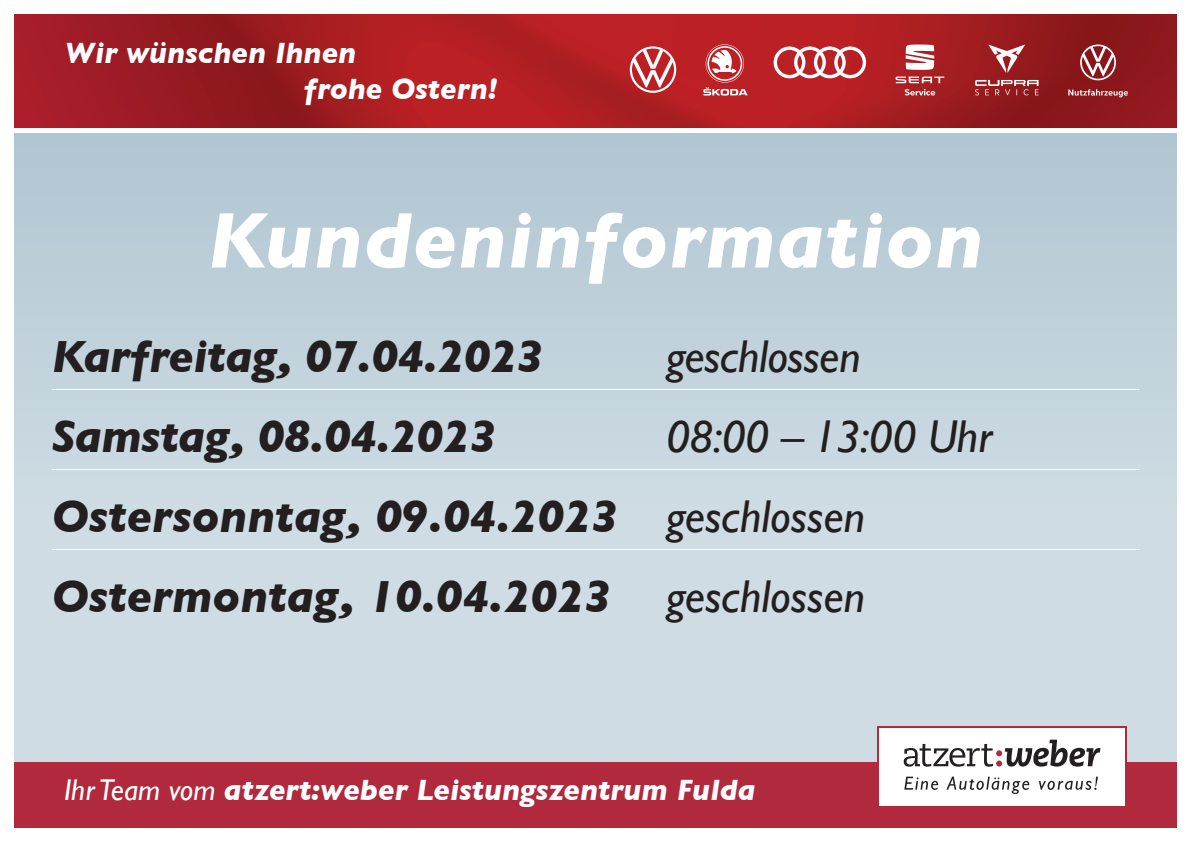
<style>
.page{position:relative;width:1191px;height:842px;background:#fff}
.page>*{position:absolute;margin:0;border:0;box-sizing:border-box;transform-origin:0 0}
.t1{font:italic 700 80px "Gill Sans";letter-spacing:.015em;color:#fff}
.t2{font:italic 700 46px/80px "Gill Sans";color:#231f20}
.t3{font:italic 46px "Gill Sans";letter-spacing:-.01em;color:#231f20}
.t4{font:italic 700 30px/36px "Gill Sans";color:#fff}
.s1{font-weight:400}
</style>
<div class="page">
<div style="left:14px;top:133px;width:1162px;height:644px;background:linear-gradient(to bottom,#b5c9d4,#d7e2e9)"></div>
<img style="left:14px;top:14px;width:1162px;height:114px">
<div style="left:14px;top:763px;width:1162px;height:65px;background:#b0293c"></div>
<div style="left:877px;top:726px;width:249px;height:79px;background:#b0293c"></div>
<div style="left:879px;top:728px;width:246px;height:77px;background:#fff"></div>
<svg style="left:903px;top:740px;width:197px;height:27px"></svg>
<svg style="left:904px;top:777px;width:34px;height:13px"></svg>
<svg style="left:946px;top:776px;width:83px;height:18px"></svg>
<svg style="left:1039px;top:776px;width:58px;height:14px"></svg>
<svg style="left:773px;top:46px;width:93px;height:32px"></svg>
<svg style="left:630px;top:46px;width:46px;height:47px"></svg>
<svg style="left:1068px;top:89px;width:59px;height:8px"></svg>
<svg style="left:1080px;top:44px;width:36px;height:36px"></svg>
<svg style="left:703px;top:44px;width:44px;height:52px"></svg>
<svg style="left:904px;top:89px;width:31px;height:6px"></svg>
<svg style="left:895px;top:77px;width:49px;height:6px"></svg>
<svg style="left:905px;top:44px;width:29px;height:26px"></svg>
<svg style="left:988px;top:44px;width:37px;height:29px"></svg>
<svg style="left:975px;top:80px;width:63px;height:15px"></svg>
<hr style="left:52px;top:389px;width:1087px;height:1px;background:#fff">
<hr style="left:52px;top:469px;width:1087px;height:1px;background:#fff">
<hr style="left:52px;top:549px;width:1087px;height:1px;background:#fff">
<p class="t4" style="left:304px;top:35px;width:195px;text-indent:-239px">Wir wünschen Ihnen<br>frohe Ostern!</p>
<h1 class="t1" style="left:208px;top:194px;width:777px">Kundeninformation</h1>
<p class="t2" style="left:52px;top:316px;width:493px">Karfreitag, 07.04.2023</p>
<p class="t3" style="left:666px;top:330px;width:196px">geschlossen</p>
<p class="t2" style="left:52px;top:396px;width:446px">Samstag, 08.04.2023</p>
<p class="t2" style="left:52px;top:396px;width:942px;text-indent:614px"><span class="s1">08:00 – 13:00 Uhr<br></span>Ostersonntag, 09.04.2023 <span class="s1">geschlossen<br></span>Ostermontag, 10.04.2023 <span class="s1">geschlossen</span></p>
<p class="t4" style="left:64px;top:772px;width:693px"><span class="s1">Ihr Team vom</span> atzert:weber Leistungszentrum Fulda</p>
</div>
